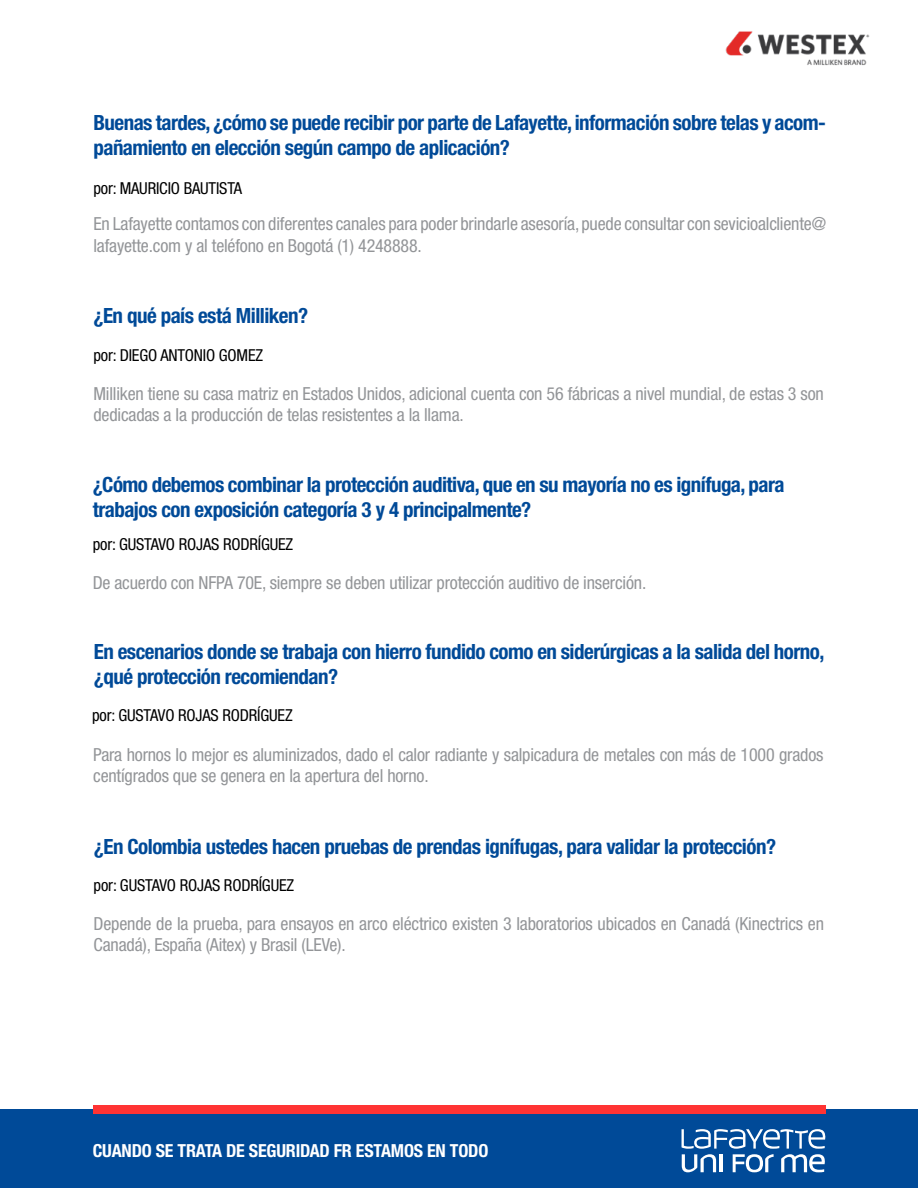
<style>
.page{position:relative;width:918px;height:1188px;background:#fff}
.page>*{position:absolute;margin:0;border:0;box-sizing:border-box;transform-origin:0 0}
.t1{font:700 condensed 21px/25.2px "Helvetica Neue LT Std";letter-spacing:-.025em;color:#004a98}
.t2{font:condensed 18px/21.6px "Helvetica Neue LT Std";letter-spacing:-.01em;color:#939598}
.t3{font:700 condensed 18px "Helvetica Neue LT Std";letter-spacing:-.01em;color:#fff}
.t4{font:condensed 16.5px "Helvetica Neue LT Std";letter-spacing:-.01em;color:#000}
</style>
<div class="page">
<div style="left:0;top:1109px;width:918px;height:79px;background:#004a98"></div>
<div style="left:93px;top:1105px;width:732px;height:9px;background:#f33"></div>
<svg style="left:682px;top:1129px;width:144px;height:43px"></svg>
<img style="left:725px;top:31px;width:145px;height:35px">
<p class="t1" style="left:93px;top:110px;width:734px">Buenas tardes, ¿cómo se puede recibir por parte de Lafayette, información sobre telas y acom&shy;pañamiento en elección según campo de aplicación?</p>
<p class="t4" style="left:93px;top:178px;width:150px">por: MAURICIO BAUTISTA</p>
<p class="t2" style="left:93px;top:213px;width:734px">En Lafayette contamos con diferentes canales para poder brindarle asesoría, puede consultar con sevicioalcliente@ lafayette.com y al teléfono en Bogotá (1) 4248888.</p>
<p class="t1" style="left:93px;top:303px;width:216px">¿En qué país está Milliken?</p>
<p class="t4" style="left:93px;top:345px;width:171px">por: DIEGO ANTONIO GOMEZ</p>
<p class="t2" style="left:93px;top:382px;width:732px">Milliken tiene su casa matriz en Estados Unidos, adicional cuenta con 56 fábricas a nivel mundial, de estas 3 son dedicadas a la producción de telas resistentes a la llama.</p>
<p class="t1" style="left:93px;top:471px;width:693px">¿Cómo debemos combinar la protección auditiva, que en su mayoría no es ignífuga, para trabajos con exposición categoría 3 y 4 principalmente?</p>
<p class="t4" style="left:93px;top:535px;width:202px">por: GUSTAVO ROJAS RODRÍGUEZ</p>
<p class="t2" style="left:93px;top:572px;width:555px">De acuerdo con NFPA 70E, siempre se deben utilizar protección auditivo de inserción.</p>
<p class="t1" style="left:94px;top:639px;width:732px">En escenarios donde se trabaja con hierro fundido como en siderúrgicas a la salida del horno, ¿qué protección recomiendan?</p>
<p class="t4" style="left:92px;top:706px;width:202px">por: GUSTAVO ROJAS RODRÍGUEZ</p>
<p class="t2" style="left:93px;top:743px;width:732px">Para hornos lo mejor es aluminizados, dado el calor radiante y salpicadura de metales con más de 1000 grados centígrados que se genera en la apertura del horno.</p>
<p class="t1" style="left:94px;top:834px;width:684px">¿En Colombia ustedes hacen pruebas de prendas ignífugas, para validar la protección?</p>
<p class="t4" style="left:94px;top:875px;width:202px">por: GUSTAVO ROJAS RODRÍGUEZ</p>
<p class="t2" style="left:94px;top:912px;width:732px">Depende de la prueba, para ensayos en arco eléctrico existen 3 laboratorios ubicados en Canadá (Kinectrics en<br>Canadá), España (Aitex) y Brasil (LEVe).</p>
<p class="t3" style="left:93px;top:1140px;width:397px">CUANDO SE TRATA DE SEGURIDAD FR ESTAMOS EN TODO</p>
</div>
